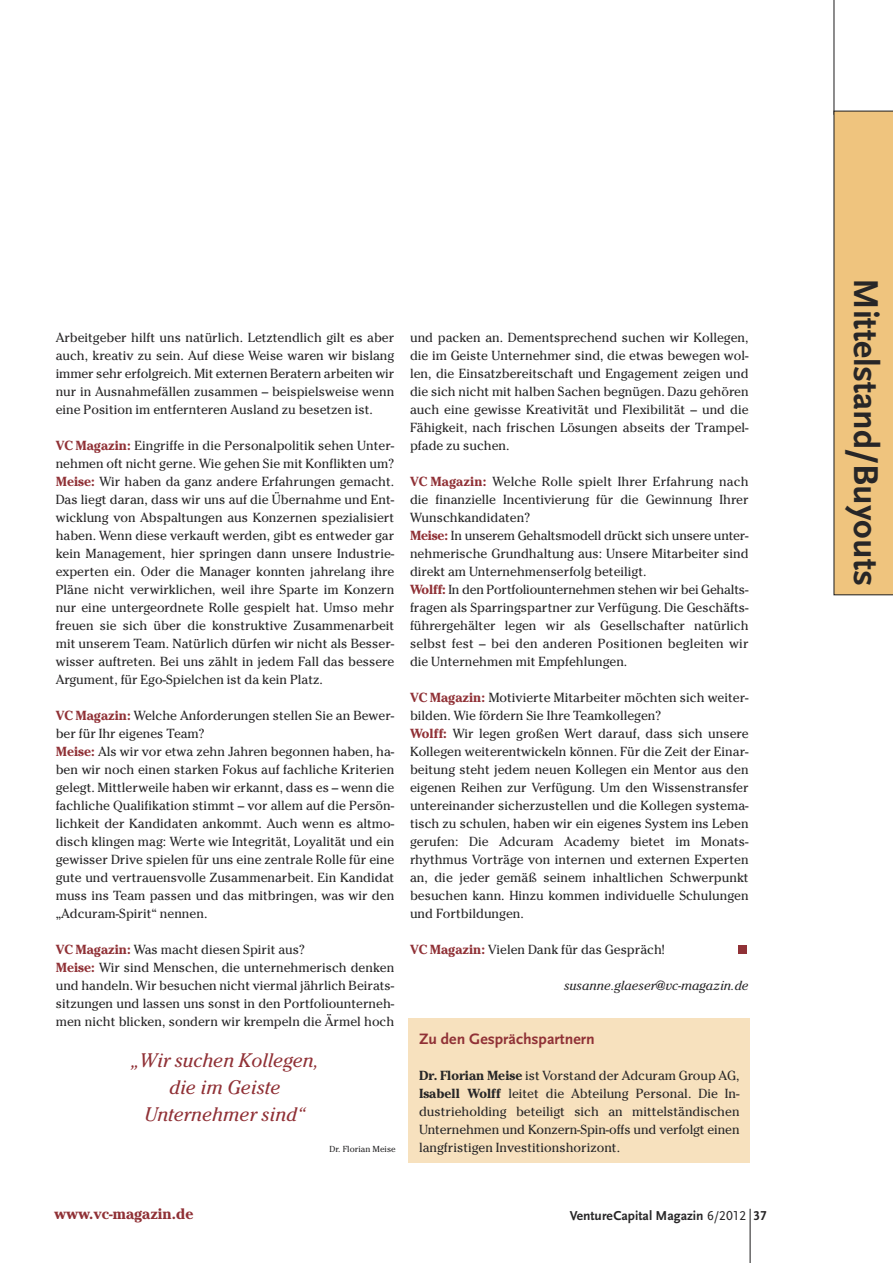
<style>
.page{position:relative;width:893px;height:1263px;background:#fff}
.page>*{position:absolute;margin:0;border:0;box-sizing:border-box;transform-origin:0 0}
.t1{font:700 36px "Scala Sans";color:#272627}
.t2{font:italic 19.5px/27px "Cheltenham";color:#903136;text-align:center}
.t3{font:700 15.75px "Scala Sans";color:#903136}
.t4{font:700 15px "Cheltenham";color:#903136}
.t5{font:700 13.5px "Scala Sans";color:#272627}
.t6{font:13.2px/18px "Cheltenham";color:#272627;text-align:justify}
.t7{font:italic 13.2px "Cheltenham";color:#272627}
.t8{font:8.7px "Cheltenham";color:#272627}
.s1{font-weight:700;color:#903136}
.s2{font-weight:700}
.s3{font-family:"Scala Sans Caps";font-weight:400}
.s4{font-family:"Scala Sans Figures"}
</style>
<div class="page">
<hr style="left:750px;top:1209px;width:1px;height:54px;background:#272627">
<div style="left:738px;top:945px;width:9px;height:9px;background:#903136"></div>
<svg style="left:833px;top:0;width:60px;height:595px"></svg>
<div style="left:409px;top:1018px;width:341px;height:145px;background:#f7e1be"></div>
<p class="t6" style="left:56px;top:328px;width:340px">Arbeitgeber hilft uns natürlich. Letztendlich gilt es aber auch, kreativ zu sein. Auf diese Weise waren wir bislang immer sehr erfolgreich. Mit externen Beratern arbeiten wir nur in Ausnahmefällen zusammen – beispielsweise wenn eine Position im entfernteren Ausland zu besetzen ist.</p>
<p class="t6" style="left:56px;top:436px;width:340px"><span class="s1">VC Magazin:</span> Eingriffe in die Personalpolitik sehen Unter&shy;nehmen oft nicht gerne. Wie gehen Sie mit Konflikten um?<br><span class="s1">Meise:</span> Wir haben da ganz andere Erfahrungen gemacht.<br>Das liegt daran, dass wir uns auf die Übernahme und Ent&shy;wicklung von Abspaltungen aus Konzernen spezialisiert haben. Wenn diese verkauft werden, gibt es entweder gar kein Management, hier springen dann unsere Industrie&shy;experten ein. Oder die Manager konnten jahrelang ihre Pläne nicht verwirklichen, weil ihre Sparte im Konzern nur eine untergeordnete Rolle gespielt hat. Umso mehr freuen sie sich über die konstruktive Zusammenarbeit mit unserem Team. Natürlich dürfen wir nicht als Besser&shy;wisser auftreten. Bei uns zählt in jedem Fall das bessere Argument, für Ego-Spielchen ist da kein Platz.</p>
<p class="t6" style="left:56px;top:706px;width:340px;text-align:left"><span class="s1">VC Magazin:</span> Welche Anforderungen stellen Sie an Bewer&shy;ber für Ihr eigenes Team?<br><span class="s1">Meise:</span> Als wir vor etwa zehn Jahren begonnen haben, ha&shy;ben wir noch einen starken Fokus auf fachliche Kriterien gelegt. Mittlerweile haben wir erkannt, dass es – wenn die fachliche Qualifikation stimmt – vor allem auf die Persön&shy;lichkeit der Kandidaten ankommt. Auch wenn es altmo&shy;disch klingen mag: Werte wie Integrität, Loyalität und ein gewisser Drive spielen für uns eine zentrale Rolle für eine gute und vertrauensvolle Zusammenarbeit. Ein Kandidat muss ins Team passen und das mitbringen, was wir den „Adcuram-Spirit“ nennen.</p>
<p class="t6" style="left:56px;top:940px;width:340px;text-align:left"><span class="s1">VC Magazin:</span> Was macht diesen Spirit aus?<br><span class="s1">Meise:</span> Wir sind Menschen, die unternehmerisch denken und handeln. Wir besuchen nicht viermal jährlich Beirats&shy;sitzungen und lassen uns sonst in den Portfoliounterneh&shy;men nicht blicken, sondern wir krempeln die Ärmel hoch</p>
<h2 class="t2" style="left:131px;top:1047px;width:189px">„Wir suchen Kollegen, die im Geiste<br>Unternehmer sind“</h2>
<p class="t8" style="left:329px;top:1144px;width:68px">Dr. Florian Meise</p>
<p class="t6" style="left:410px;top:328px;width:340px">und packen an. Dementsprechend suchen wir Kollegen, die im Geiste Unternehmer sind, die etwas bewegen wol&shy;len, die Einsatzbereitschaft und Engagement zeigen und die sich nicht mit halben Sachen begnügen. Dazu gehören auch eine gewisse Kreativität und Flexibilität – und die Fähigkeit, nach frischen Lösungen abseits der Trampel&shy;pfade zu suchen.</p>
<p class="t6" style="left:410px;top:472px;width:340px;text-align:left"><span class="s1">VC Magazin:</span> Welche Rolle spielt Ihrer Erfahrung nach die finanzielle Incentivierung für die Gewinnung Ihrer Wunschkandidaten?<br><span class="s1">Meise:</span> In unserem Gehaltsmodell drückt sich unsere unter&shy;nehmerische Grundhaltung aus: Unsere Mitarbeiter sind direkt am Unternehmenserfolg beteiligt.<br><span class="s1">Wolff:</span> In den Portfoliounternehmen stehen wir bei Gehalts&shy;fragen als Sparringspartner zur Verfügung. Die Geschäfts&shy;führergehälter legen wir als Gesellschafter natürlich selbst fest – bei den anderen Positionen begleiten wir die Unternehmen mit Empfehlungen.</p>
<p class="t6" style="left:410px;top:688px;width:340px;text-align:left"><span class="s1">VC Magazin:</span> Motivierte Mitarbeiter möchten sich weiter&shy;bilden. Wie fördern Sie Ihre Teamkollegen?<br><span class="s1">Wolff:</span> Wir legen großen Wert darauf, dass sich unsere Kollegen weiterentwickeln können. Für die Zeit der Einar&shy;beitung steht jedem neuen Kollegen ein Mentor aus den eigenen Reihen zur Verfügung. Um den Wissenstransfer untereinander sicherzustellen und die Kollegen systema&shy;tisch zu schulen, haben wir ein eigenes System ins Leben gerufen: Die Adcuram Academy bietet im Monats&shy;rhythmus Vorträge von internen und externen Experten an, die jeder gemäß seinem inhaltlichen Schwerpunkt besuchen kann. Hinzu kommen individuelle Schulungen und Fortbildungen.</p>
<p class="t6" style="left:410px;top:940px;width:256px"><span class="s1">VC Magazin:</span> Vielen Dank für das Gespräch!</p>
<p class="t7" style="left:564px;top:978px;width:186px">susanne.glaeser@vc-magazin.de</p>
<p class="t3" style="left:419px;top:1029px;width:177px">Zu den Gesprächspartnern</p>
<p class="t6" style="left:419px;top:1066px;width:322px"><span class="s2">Dr. Florian Meise</span> ist Vorstand der Adcuram Group AG, <span class="s2">Isabell Wolff</span> leitet die Abteilung Personal. Die In&shy;dustrieholding beteiligt sich an mittelständischen Unternehmen und Konzern-Spin-offs und verfolgt einen langfristigen Investitionshorizont.</p>
<p class="t4" style="left:54px;top:1205px;width:141px">www.vc-magazin.de</p>
<p class="t5" style="left:570px;top:1207px;width:199px">VentureCapital Magazin <span class="s3">6/2012</span> <span class="s4">37</span></p>
<h1 class="t1" style="left:888px;top:278px;width:309px;rotate:90deg">Mittelstand/Buyouts</h1>
</div>
